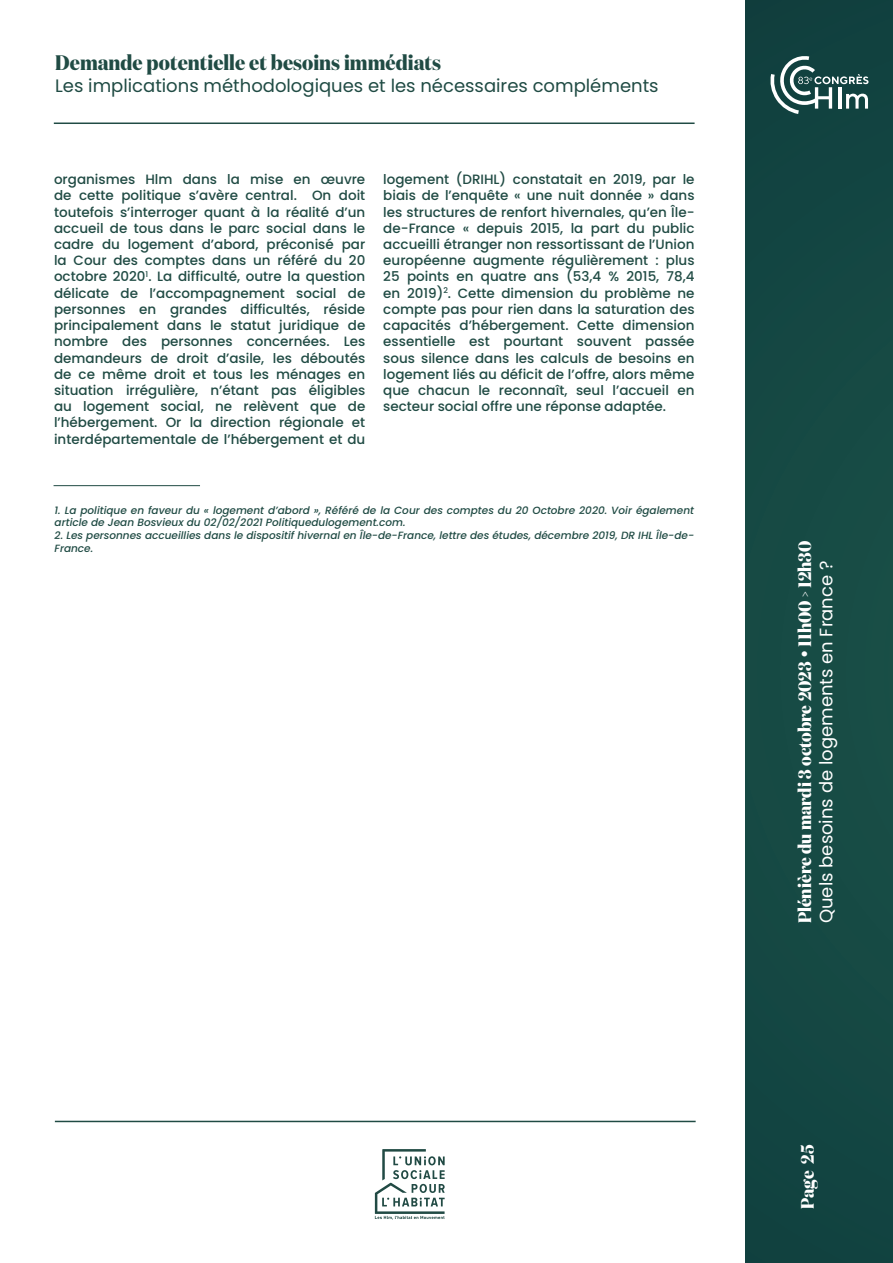
<style>
.page{position:relative;width:893px;height:1263px;background:#fff}
.page>*{position:absolute;margin:0;border:0;box-sizing:border-box;transform-origin:0 0}
.t1{font:700 21px "Domaine Disp Nar";color:#204b44}
.t2{font:700 18px/21.6px "Domaine Disp Nar";color:#fff}
.t3{font:18px "Poppins";color:#204b44}
.Texte_courant{font:500 13.5px/16.2px "Poppins";color:#204b44;text-align:justify}
.Notes{font:italic 500 10.5px/12.6px "Poppins";color:#204b44}
.s1{font-family:"Poppins";font-weight:400}
</style>
<div class="page">
<div style="left:745px;top:0;width:148px;height:1262px;background:#154843"></div>
<hr style="left:55px;top:1121px;width:641px;height:1px;background:#204b44">
<hr style="left:54px;top:122px;width:641px;height:2px;background:#204b44">
<svg style="left:770px;top:56px;width:98px;height:58px"></svg>
<svg style="left:375px;top:1149px;width:70px;height:70px"></svg>
<hr style="left:54px;top:485px;width:146px;height:1px;background:#204b44">
<p class="t1" style="left:55px;top:49px;width:387px">Demande potentielle et besoins immédiats</p>
<p class="t3" style="left:55px;top:75px;width:605px">Les implications méthodologiques et les nécessaires compléments</p>
<p class="Texte_courant" style="left:54px;top:171px;width:313px">organismes Hlm dans la mise en œuvre de cette politique s’avère central. On doit toutefois s’interroger quant à la réalité d’un accueil de tous dans le parc social dans le cadre du logement d’abord, préconisé par la Cour des comptes dans un référé du 20 octobre 2020<sup>1</sup>. La difficulté, outre la question délicate de l’accompagnement social de personnes en grandes difficultés, réside principalement dans le statut juridique de nombre des personnes concernées. Les demandeurs de droit d’asile, les déboutés de ce même droit et tous les ménages en situation irrégulière, n’étant pas éligibles au logement social, ne relèvent que de l’hébergement. Or la direction régionale et interdépartementale de l’hébergement et du</p>
<p class="Texte_courant" style="left:383px;top:171px;width:313px">logement (DRIHL) constatait en 2019, par le biais de l’enquête « une nuit donnée » dans les structures de renfort hivernales, qu’en Île&shy;de-France « depuis 2015, la part du public accueilli étranger non ressortissant de l’Union européenne augmente régulièrement : plus 25 points en quatre ans (53,4 % 2015, 78,4 en 2019)<sup>2</sup>. Cette dimension du problème ne compte pas pour rien dans la saturation des capacités d’hébergement. Cette dimension essentielle est pourtant souvent passée sous silence dans les calculs de besoins en logement liés au déficit de l’offre, alors même que chacun le reconnaît, seul l’accueil en secteur social offre une réponse adaptée.</p>
<p class="Notes" style="left:55px;top:504px;width:641px">1. La politique en faveur du « logement d’abord », Référé de la Cour des comptes du 20 Octobre 2020. Voir également article de Jean Bosvieux du 02/02/2021 Politiquedulogement.com.</p>
<p class="Notes" style="left:55px;top:529px;width:641px">2. Les personnes accueillies dans le dispositif hivernal en Île-de-France, lettre des études, décembre 2019, DR IHL Île-de-<br>France.</p>
<p class="t2" style="left:794px;top:923px;width:384px;rotate:-90deg">Plénière du mardi 3 octobre 2023 • 11h00 &gt; 12h30<br><span class="s1">Quels besoins de logements en France ?</span></p>
<p class="t2" style="left:796px;top:1208px;width:65px;rotate:-90deg">Page 25</p>
</div>
